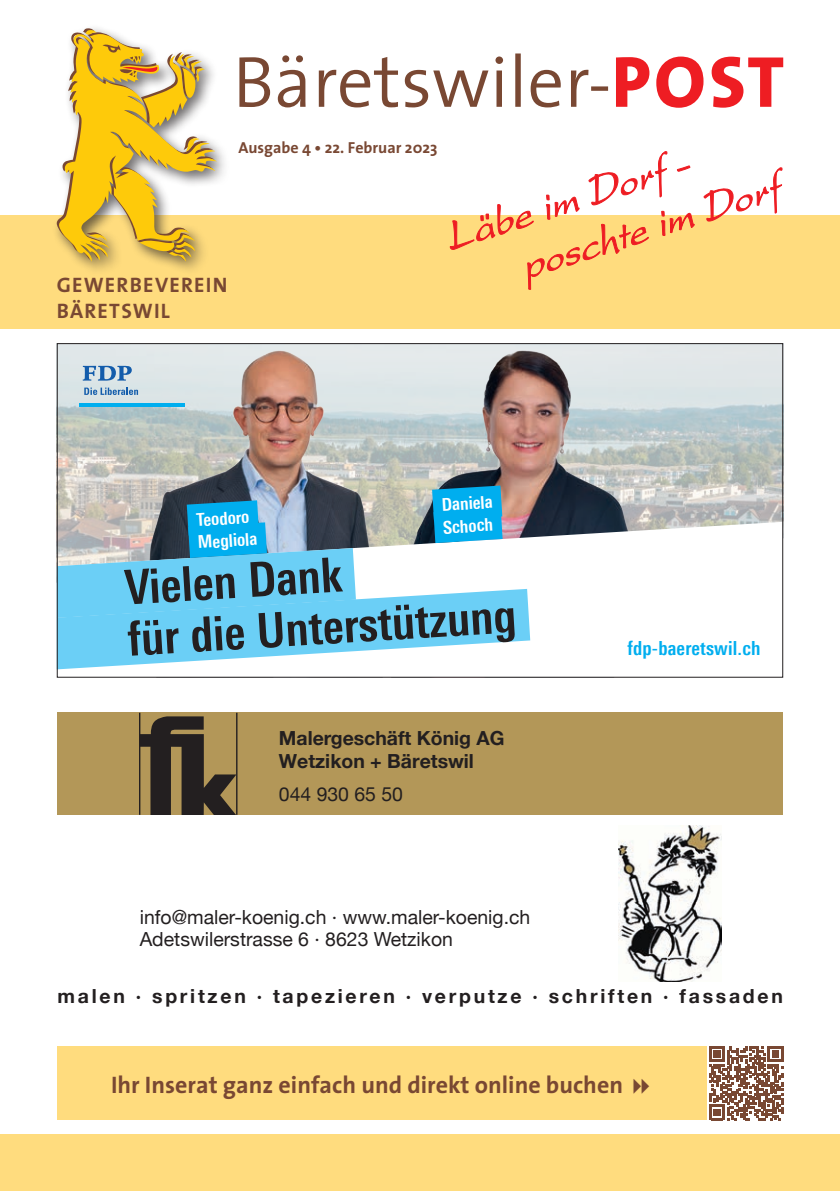
<style>
.page{position:relative;width:840px;height:1191px;background:#fff}
.page>*{position:absolute;margin:0;border:0;box-sizing:border-box;transform-origin:0 0}
.t1{font:700 48px/52.4px "Linotype Univers 620 Cn";color:#231f20}
.t2{font:700 24px "The Sans";color:#794833}
.t3{font:700 21px/25.2px "The Sans";letter-spacing:.06em;color:#794833}
.t4{font:19.4px/22px "Helvetica Neue";color:#231f20}
.t5{font:700 19.4px "Helvetica Neue";letter-spacing:.14em;color:#231f20}
.t6{font:700 19.4px/23.6px "Helvetica Neue";color:#231f20}
.t7{font:700 19.4px "Linotype Univers 620 Cn";letter-spacing:.01em;color:#00aeef}
.t8{font:700 17.8px/22.6px "Linotype Univers 620 Cn";color:#fff}
.t9{font:700 16px "The Sans";color:#794833}
</style>
<div class="page">
<div style="left:0;top:215px;width:839px;height:114px;background:#ffdc7e"></div>
<div style="left:0;top:1134px;width:839px;height:57px;background:#ffdc7e"></div>
<div style="left:52px;top:24px;width:179px;height:252px;background:#231f20;opacity:.65"></div>
<svg style="left:57px;top:28px;width:160px;height:233px"></svg>
<svg style="left:449px;top:151px;width:333px;height:139px"></svg>
<svg style="left:616px;top:57px;width:166px;height:51px"></svg>
<svg style="left:239px;top:53px;width:368px;height:54px"></svg>
<img style="left:618px;top:825px;width:103px;height:156px">
<div style="left:58px;top:712px;width:724px;height:103px;background:#b39758"></div>
<div style="left:140px;top:712px;width:101px;height:103px;background:linear-gradient(to right,#b39758,#b39758)"></div>
<svg style="left:140px;top:716px;width:96px;height:99px"></svg>
<hr style="left:139px;top:712px;width:1px;height:103px;background:#231f20">
<hr style="left:236px;top:712px;width:1px;height:103px;background:#231f20">
<div style="left:57px;top:1046px;width:649px;height:74px;background:#ffdc7e"></div>
<svg style="left:709px;top:1046px;width:73px;height:74px"></svg>
<img style="left:59px;top:345px;width:721px;height:177px">
<img style="left:105px;top:345px;width:242px;height:140px">
<img style="left:347px;top:345px;width:344px;height:177px">
<svg style="left:59px;top:522px;width:717px;height:148px"></svg>
<svg style="left:59px;top:485px;width:471px;height:184px"></svg>
<hr style="left:79px;top:403px;width:106px;height:3px;background:#00aeef">
<svg style="left:84px;top:387px;width:54px;height:8px"></svg>
<svg style="left:83px;top:366px;width:49px;height:14px"></svg>
<p class="t9" style="left:238px;top:134px;width:200px">Ausgabe 4 • 22. Februar 2023</p>
<p class="t3" style="left:57px;top:272px;width:172px">GEWERBEVEREIN<br>BÄRETSWIL</p>
<p class="t8" style="left:196px;top:508px;width:61px;rotate:-3deg">Teodoro<br>Megliola</p>
<p class="t8" style="left:441px;top:493px;width:52px;rotate:-3deg">Daniela<br>Schoch</p>
<h1 class="t1" style="left:122px;top:562px;width:390px;rotate:-4deg">Vielen Dank<br>für die Unterstützung</h1>
<p class="t6" style="left:279px;top:726px;width:227px">Malergeschäft König AG<br>Wetzikon + Bäretswil</p>
<p class="t4" style="left:279px;top:784px;width:126px">044 930 65 50</p>
<p class="t4" style="left:140px;top:907px;width:392px">info@maler-koenig.ch · www.maler-koenig.ch<br>Adetswilerstrasse 6 · 8623 Wetzikon</p>
<p class="t7" style="left:627px;top:636px;width:134px">fdp-baeretswil.ch</p>
<p class="t5" style="left:58px;top:981px;width:726px">malen · spritzen · tapezieren · verputze · schriften · fassaden</p>
<p class="t2" style="left:111px;top:1064px;width:513px">Ihr Inserat ganz einfach und direkt online buchen</p>
</div>
